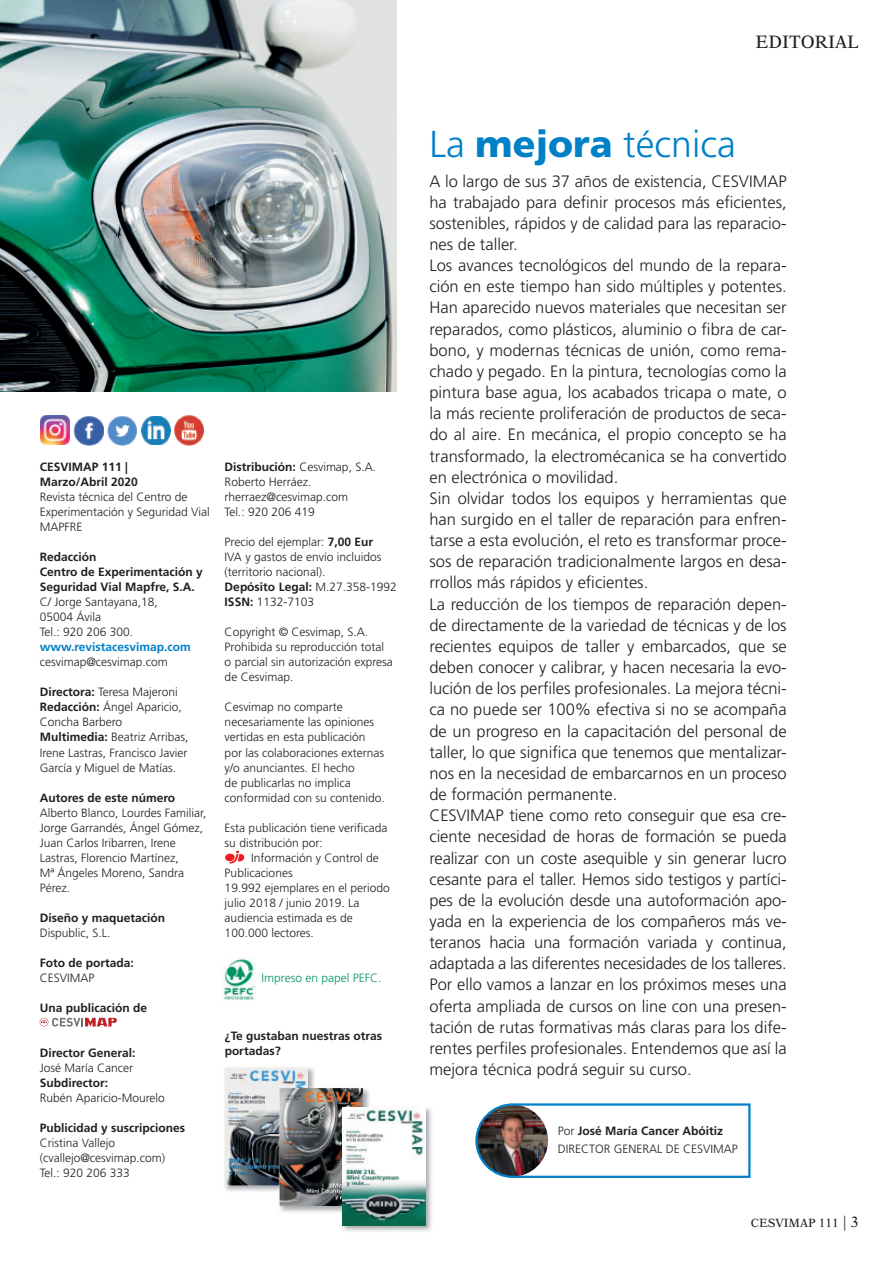
<style>
.page{position:relative;width:893px;height:1263px;background:#fff}
.page>*{position:absolute;margin:0;border:0;box-sizing:border-box;transform-origin:0 0}
.t1{font:300 37.5px "Frutiger";color:#0080c7}
.t2{font:18px "New Aster";color:#231f20}
.t3{font:300 16.5px/21.1px "Frutiger";color:#231f20}
.t4{font:300 12px/15px "Frutiger";color:#231f20}
.t5{font:700 12px/15px "Frutiger";color:#231f20}
.t6{font:700 12px "Frutiger";color:#0080c7}
.t7{font:300 12px "Frutiger";color:#009365}
.t8{font:12px "New Aster";color:#231f20}
.s1{font-weight:700}
.s2{font-weight:900}
.s3{font-size:15px}
</style>
<div class="page">
<img style="left:1px;top:0;width:396px;height:391px">
<svg style="left:40px;top:1018px;width:77px;height:8px"></svg>
<svg style="left:225px;top:851px;width:19px;height:13px"></svg>
<img style="left:107px;top:416px;width:30px;height:30px">
<img style="left:73px;top:416px;width:31px;height:30px">
<img style="left:40px;top:416px;width:29px;height:28px">
<img style="left:142px;top:416px;width:28px;height:29px">
<img style="left:174px;top:415px;width:30px;height:31px">
<img style="left:221px;top:958px;width:35px;height:43px">
<img style="left:224px;top:1067px;width:91px;height:124px">
<img style="left:225px;top:1068px;width:83px;height:117px">
<img style="left:279px;top:1088px;width:91px;height:124px">
<img style="left:278px;top:1087px;width:30px;height:98px">
<img style="left:280px;top:1088px;width:83px;height:118px">
<img style="left:342px;top:1107px;width:90px;height:124px">
<img style="left:341px;top:1106px;width:22px;height:100px">
<img style="left:342px;top:1107px;width:83px;height:118px">
<svg style="left:475px;top:1103px;width:275px;height:75px"></svg>
<img style="left:0;top:0;width:1px;height:526px">
<p class="t5" style="left:40px;top:460px;width:100px">CESVIMAP 111 |<br>Marzo/Abril 2020</p>
<p class="t4" style="left:40px;top:490px;width:172px">Revista técnica del Centro de<br>Experimentación y Seguridad Vial<br>MAPFRE</p>
<p class="t5" style="left:40px;top:550px;width:165px">Redacción<br>Centro de Experimentación y<br>Seguridad Vial Mapfre, S.A.</p>
<p class="t4" style="left:40px;top:595px;width:120px">C/ Jorge Santayana,18,<br>05004 Ávila<br>Tel.: 920 206 300.</p>
<p class="t6" style="left:40px;top:640px;width:153px">www.revistacesvimap.com</p>
<p class="t4" style="left:40px;top:655px;width:130px">cesvimap@cesvimap.com</p>
<p class="t4" style="left:40px;top:685px;width:150px"><span class="s1">Directora:</span> Teresa Majeroni<br><span class="s1">Redacción:</span> Ángel Aparicio,<br>Concha Barbero<br><span class="s1">Multimedia:</span> Beatriz Arribas,<br>Irene Lastras, Francisco Javier<br>García y Miguel de Matías.</p>
<p class="t5" style="left:40px;top:790px;width:137px">Autores de este número</p>
<p class="t4" style="left:40px;top:805px;width:168px">Alberto Blanco, Lourdes Familiar,<br>Jorge Garrandés, Ángel Gómez,<br>Juan Carlos Iribarren, Irene<br>Lastras, Florencio Martínez,<br>Mª Ángeles Moreno, Sandra<br>Pérez.</p>
<p class="t5" style="left:40px;top:910px;width:127px">Diseño y maquetación</p>
<p class="t4" style="left:40px;top:925px;width:72px">Dispublic, S.L.</p>
<p class="t5" style="left:40px;top:955px;width:96px">Foto de portada:</p>
<p class="t4" style="left:40px;top:970px;width:56px">CESVIMAP</p>
<p class="t5" style="left:40px;top:1000px;width:109px">Una publicación de</p>
<p class="t5" style="left:40px;top:1045px;width:97px">Director General:</p>
<p class="t4" style="left:40px;top:1060px;width:95px">José María Cancer</p>
<p class="t5" style="left:40px;top:1075px;width:70px">Subdirector:</p>
<p class="t4" style="left:40px;top:1090px;width:127px">Rubén Aparicio-Mourelo</p>
<p class="t5" style="left:40px;top:1120px;width:147px">Publicidad y suscripciones</p>
<p class="t4" style="left:40px;top:1135px;width:127px">Cristina Vallejo (cvallejo@cesvimap.com)<br>Tel.: 920 206 333</p>
<p class="t4" style="left:225px;top:460px;width:153px"><span class="s1">Distribución:</span> Cesvimap, S.A.<br>Roberto Herráez. rherraez@cesvimap.com<br>Tel.: 920 206 419</p>
<p class="t4" style="left:225px;top:535px;width:174px">Precio del ejemplar: <span class="s1">7,00 Eur<br></span>IVA y gastos de envío incluidos (territorio nacional).<br><span class="s1">Depósito Legal:</span> M.27.358-1992<br><span class="s1">ISSN:</span> 1132-7103</p>
<p class="t4" style="left:225px;top:625px;width:170px">Copyright © Cesvimap, S.A.<br>Prohibida su reproducción total o parcial sin autorización expresa de Cesvimap.</p>
<p class="t4" style="left:225px;top:700px;width:162px">Cesvimap no comparte necesariamente las opiniones vertidas en esta publicación por las colaboraciones externas y/o anunciantes. El hecho<br>de publicarlas no implica conformidad con su contenido.</p>
<p class="t4" style="left:225px;top:820px;width:164px">Esta publicación tiene verificada su distribución por:</p>
<p class="t4" style="left:225px;top:850px;width:167px;text-indent:26px">Información y Control de<br>Publicaciones<br>19.992 ejemplares en el periodo julio 2018 / junio 2019. La audiencia estimada es de<br>100.000 lectores.</p>
<p class="t7" style="left:262px;top:970px;width:121px">Impreso en papel PEFC.</p>
<p class="t5" style="left:225px;top:1028px;width:159px">¿Te gustaban nuestras otras portadas?</p>
<p class="t2" style="left:756px;top:31px;width:105px">EDITORIAL</p>
<h1 class="t1" style="left:429px;top:123px;width:308px">La <span class="s2">mejora</span> técnica</h1>
<p class="t3" style="left:429px;top:170px;width:359px">A lo largo de sus 37 años de existencia, CESVIMAP ha trabajado para definir procesos más eficientes, sostenibles, rápidos y de calidad para las reparacio&shy;nes de taller.<br>Los avances tecnológicos del mundo de la repara&shy;ción en este tiempo han sido múltiples y potentes.<br>Han aparecido nuevos materiales que necesitan ser reparados, como plásticos, aluminio o fibra de car&shy;bono, y modernas técnicas de unión, como rema&shy;chado y pegado. En la pintura, tecnologías como la pintura base agua, los acabados tricapa o mate, o la más reciente proliferación de productos de seca&shy;do al aire. En mecánica, el propio concepto se ha transformado, la electromécanica se ha convertido en electrónica o movilidad.<br>Sin olvidar todos los equipos y herramientas que han surgido en el taller de reparación para enfren&shy;tarse a esta evolución, el reto es transformar proce&shy;sos de reparación tradicionalmente largos en desa&shy;rrollos más rápidos y eficientes.<br>La reducción de los tiempos de reparación depen&shy;de directamente de la variedad de técnicas y de los recientes equipos de taller y embarcados, que se deben conocer y calibrar, y hacen necesaria la evo&shy;lución de los perfiles profesionales. La mejora técni&shy;ca no puede ser 100% efectiva si no se acompaña de un progreso en la capacitación del personal de taller, lo que significa que tenemos que mentalizar&shy;nos en la necesidad de embarcarnos en un proceso de formación permanente.<br>CESVIMAP tiene como reto conseguir que esa cre&shy;ciente necesidad de horas de formación se pueda realizar con un coste asequible y sin generar lucro cesante para el taller. Hemos sido testigos y partíci&shy;pes de la evolución desde una autoformación apo&shy;yada en la experiencia de los compañeros más ve&shy;teranos hacia una formación variada y continua, adaptada a las diferentes necesidades de los talleres.<br>Por ello vamos a lanzar en los próximos meses una oferta ampliada de cursos on line con una presen&shy;tación de rutas formativas más claras para los dife&shy;rentes perfiles profesionales. Entendemos que así la mejora técnica podrá seguir su curso.</p>
<p class="t4" style="left:558px;top:1121px;width:182px;line-height:18px">Por <span class="s1">José María Cancer Abóitiz<br></span>DIRECTOR GENERAL DE CESVIMAP</p>
<p class="t8" style="left:751px;top:1216px;width:110px">CESVIMAP 111 <span class="s3">| 3</span></p>
</div>
